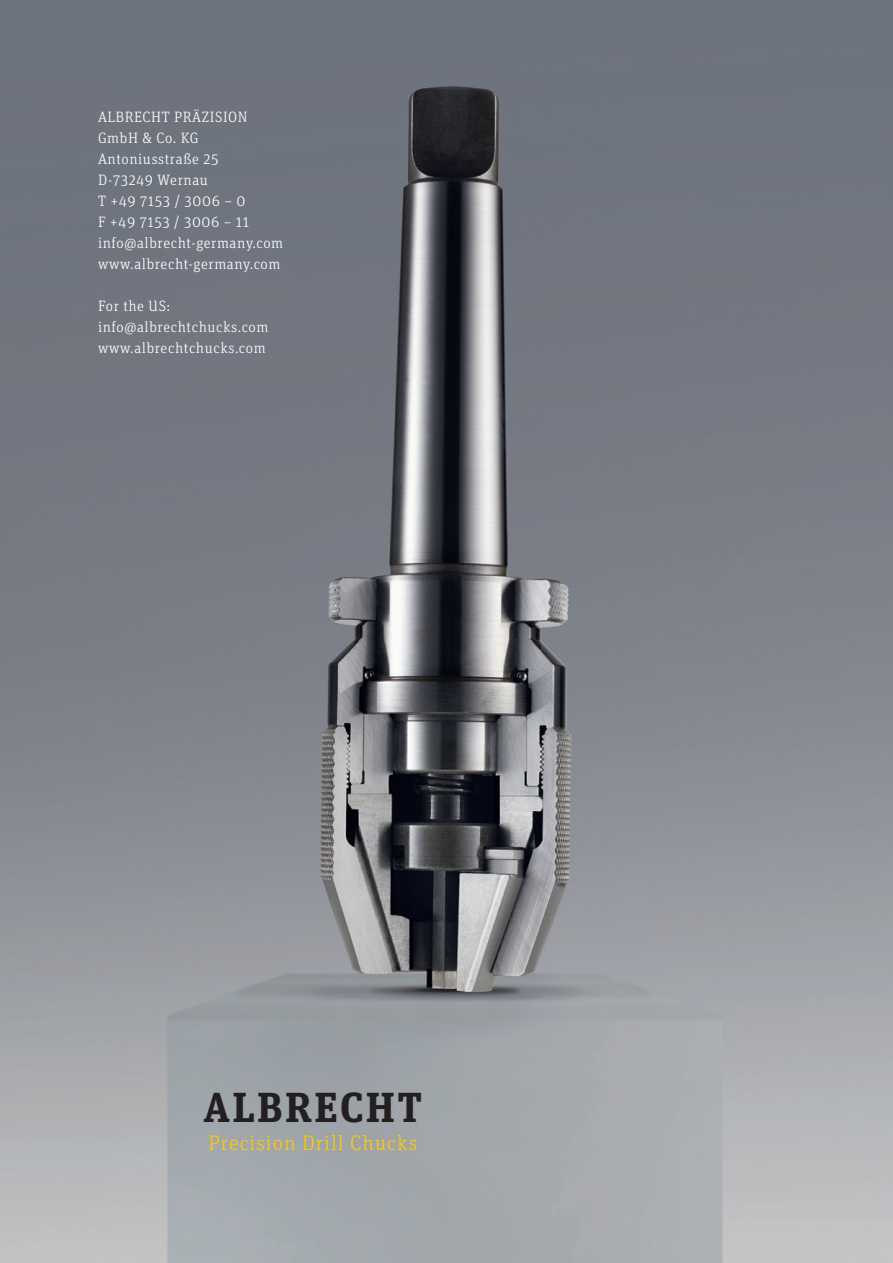
<style>
.page{position:relative;width:893px;height:1263px;background:#fff}
.page>*{position:absolute;margin:0;border:0;box-sizing:border-box;transform-origin:0 0}
.t1{font:700 42px "Unit Slab Pro";letter-spacing:.06em;color:#231f20}
.t2{font:300 21px "Unit Slab OT";letter-spacing:.05em;color:#feca0a}
.t3{font:300 15px/21px "Unit Slab OT";letter-spacing:.04em;color:#fff}
</style>
<div class="page">
<img style="left:0;top:0;width:893px;height:1263px">
<p class="t3" style="left:98px;top:106px;width:187px">ALBRECHT PRÄZISION<br>GmbH &amp; Co. KG<br>Antoniusstraße 25<br>D-73249 Wernau<br>T +49 7153 / 3006 – 0<br>F +49 7153 / 3006 – 11 info@albrecht-germany.com www.albrecht-germany.com</p>
<p class="t3" style="left:98px;top:295px;width:172px">For the US: info@albrechtchucks.com www.albrechtchucks.com</p>
<h1 class="t1" style="left:203px;top:1077px;width:220px">ALBRECHT</h1>
<h2 class="t2" style="left:208px;top:1131px;width:210px">Precision Drill Chucks</h2>
</div>
